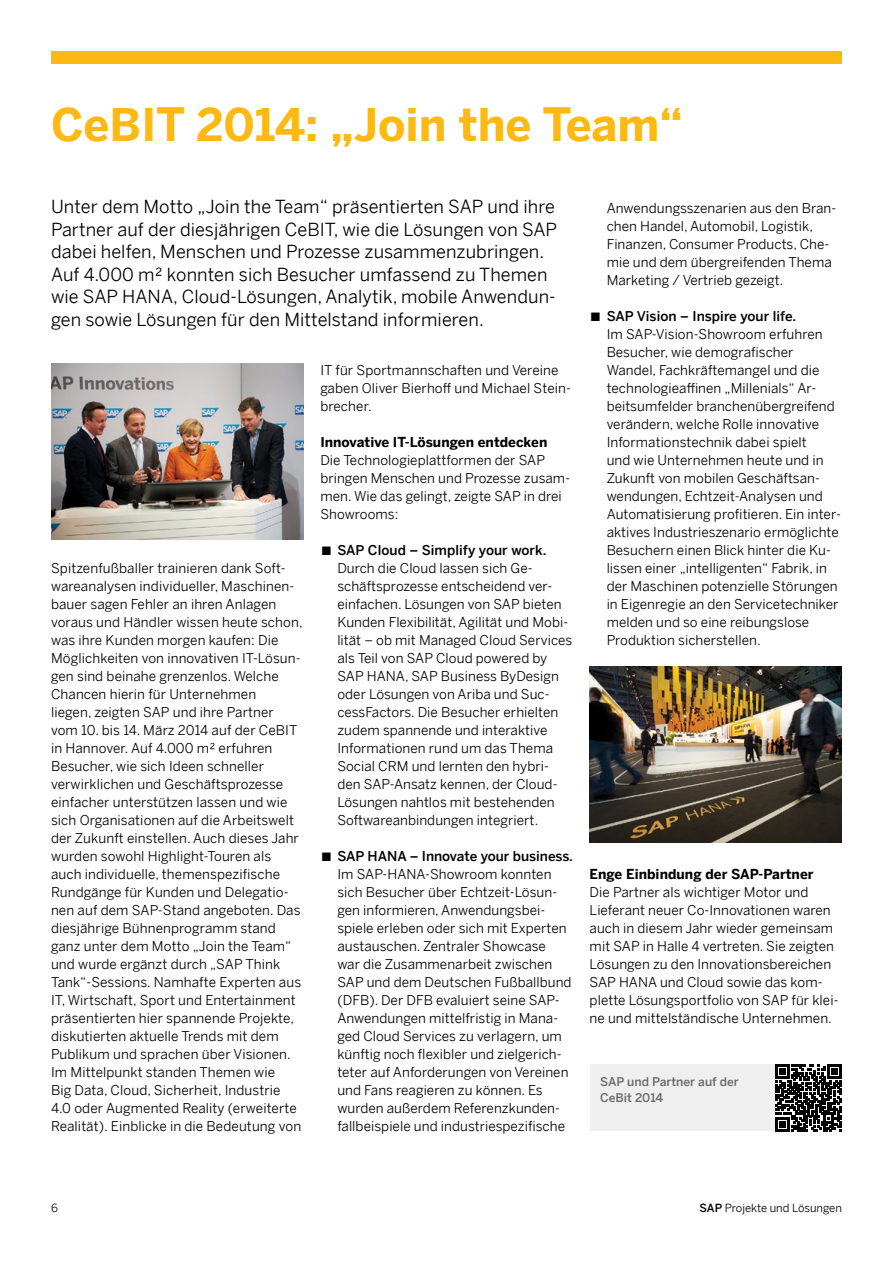
<style>
.page{position:relative;width:893px;height:1263px;background:#fff}
.page>*{position:absolute;margin:0;border:0;box-sizing:border-box;transform-origin:0 0}
.t1{font:700 45px "Benton Sans";color:#fdb913}
.t2{font:18px/22.5px "Benton Sans";letter-spacing:.005em;color:#000}
.t3{font:13.5px/18px "Benton Sans";letter-spacing:.005em;color:#000}
.t4{font:700 13.5px "Benton Sans";letter-spacing:.005em;color:#000}
.t5{font:500 12px/15.8px "Benton Sans";color:#696a6d}
.t6{font:11.25px "Benton Sans";color:#000}
.s1{font-weight:500}
</style>
<div class="page">
<div style="left:590px;top:1064px;width:185px;height:67px;background:#efeff0"></div>
<svg style="left:775px;top:1064px;width:67px;height:67px"></svg>
<img style="left:590px;top:666px;width:251px;height:176px">
<img style="left:52px;top:363px;width:251px;height:176px">
<div style="left:51px;top:51px;width:791px;height:13px;background:#fdb913"></div>
<h1 class="t1" style="left:51px;top:92px;width:633px">CeBIT 2014: „Join the Team“</h1>
<p class="t2" style="left:51px;top:194px;width:508px">Unter dem Motto „Join the Team“ präsentierten SAP und ihre Partner auf der diesjährigen CeBIT, wie die Lösungen von SAP dabei helfen, Menschen und Prozesse zusammenzubringen.<br>Auf 4.000 m² konnten sich Besucher umfassend zu Themen wie SAP HANA, Cloud-Lösungen, Analytik, mobile Anwendun&shy;gen sowie Lösungen für den Mittelstand informieren.</p>
<p class="t3" style="left:51px;top:558px;width:253px">Spitzenfußballer trainieren dank Soft&shy;wareanalysen individueller, Maschinen&shy;bauer sagen Fehler an ihren Anlagen voraus und Händler wissen heute schon, was ihre Kunden morgen kaufen: Die Möglichkeiten von innovativen IT-Lösun&shy;gen sind beinahe grenzenlos. Welche Chancen hierin für Unternehmen<br>liegen, zeigten SAP und ihre Partner vom 10. bis 14. März 2014 auf der CeBIT in Hannover. Auf 4.000 m² erfuhren Besucher, wie sich Ideen schneller verwirklichen und Geschäftsprozesse einfacher unterstützen lassen und wie sich Organisationen auf die Arbeitswelt der Zukunft einstellen. Auch dieses Jahr wurden sowohl Highlight-Touren als auch individuelle, themenspezifische Rundgänge für Kunden und Delegatio&shy;nen auf dem SAP-Stand angeboten. Das diesjährige Bühnenprogramm stand ganz unter dem Motto „Join the Team“ und wurde ergänzt durch „SAP Think Tank“-Sessions. Namhafte Experten aus IT, Wirtschaft, Sport und Entertainment präsentierten hier spannende Projekte, diskutierten aktuelle Trends mit dem Publikum und sprachen über Visionen.<br>Im Mittelpunkt standen Themen wie<br>Big Data, Cloud, Sicherheit, Industrie 4.0 oder Augmented Reality (erweiterte Realität). Einblicke in die Bedeutung von</p>
<p class="t3" style="left:320px;top:360px;width:252px">IT für Sportmannschaften und Vereine gaben Oliver Bierhoff und Michael Stein&shy;brecher.</p>
<p class="t4" style="left:320px;top:432px;width:229px">Innovative IT-Lösungen entdecken</p>
<p class="t3" style="left:320px;top:450px;width:251px">Die Technologieplattformen der SAP bringen Menschen und Prozesse zusam&shy;men. Wie das gelingt, zeigte SAP in drei<br>Showrooms:</p>
<p class="t3" style="left:337px;top:540px;width:236px;text-indent:-17px">■ <span class="s1">SAP Cloud – Simplify your work.<br></span>Durch die Cloud lassen sich Ge&shy;schäftsprozesse entscheidend ver&shy;einfachen. Lösungen von SAP bieten Kunden Flexibilität, Agilität und Mobi&shy;lität – ob mit Managed Cloud Services als Teil von SAP Cloud powered by SAP HANA, SAP Business ByDesign oder Lösungen von Ariba und Suc&shy;cessFactors. Die Besucher erhielten zudem spannende und interaktive Informationen rund um das Thema Social CRM und lernten den hybri&shy;den SAP-Ansatz kennen, der Cloud-Lösungen nahtlos mit bestehenden Softwareanbindungen integriert.</p>
<p class="t3" style="left:337px;top:846px;width:237px;text-indent:-17px">■ <span class="s1">SAP HANA – Innovate your business.<br></span>Im SAP-HANA-Showroom konnten sich Besucher über Echtzeit-Lösun&shy;gen informieren, Anwendungsbei&shy;spiele erleben oder sich mit Experten austauschen. Zentraler Showcase<br>war die Zusammenarbeit zwischen SAP und dem Deutschen Fußballbund (DFB). Der DFB evaluiert seine SAP-Anwendungen mittelfristig in Mana&shy;ged Cloud Services zu verlagern, um künftig noch flexibler und zielgerich&shy;teter auf Anforderungen von Vereinen und Fans reagieren zu können. Es wurden außerdem Referenzkunden&shy;fallbeispiele und industriespezifische</p>
<p class="t3" style="left:607px;top:198px;width:231px">Anwendungsszenarien aus den Bran&shy;chen Handel, Automobil, Logistik, Finanzen, Consumer Products, Che&shy;mie und dem übergreifenden Thema Marketing / Vertrieb gezeigt.</p>
<p class="t3" style="left:607px;top:306px;width:236px;text-indent:-17px">■ <span class="s1">SAP Vision – Inspire your life.<br></span>Im SAP-Vision-Showroom erfuhren Besucher, wie demografischer Wandel, Fachkräftemangel und die technologieaffinen „Millenials“ Ar&shy;beitsumfelder branchenübergreifend verändern, welche Rolle innovative Informationstechnik dabei spielt<br>und wie Unternehmen heute und in Zukunft von mobilen Geschäftsan&shy;wendungen, Echtzeit-Analysen und Automatisierung profitieren. Ein inter&shy;aktives Industrieszenario ermöglichte Besuchern einen Blick hinter die Ku&shy;lissen einer „intelligenten“ Fabrik, in der Maschinen potenzielle Störungen in Eigenregie an den Servicetechniker melden und so eine reibungslose Produktion sicherstellen.</p>
<p class="t4" style="left:590px;top:864px;width:225px">Enge Einbindung der SAP-Partner</p>
<p class="t3" style="left:590px;top:882px;width:250px">Die Partner als wichtiger Motor und Lieferant neuer Co-Innovationen waren auch in diesem Jahr wieder gemeinsam mit SAP in Halle 4 vertreten. Sie zeigten Lösungen zu den Innovationsbereichen SAP HANA und Cloud sowie das kom&shy;plette Lösungsportfolio von SAP für klei&shy;ne und mittelständische Unternehmen.</p>
<p class="t5" style="left:600px;top:1073px;width:140px">SAP und Partner auf der<br>CeBit 2014</p>
<p class="t6" style="left:51px;top:1200px;width:8px">6</p>
<p class="t6" style="left:700px;top:1200px;width:144px"><span class="s1">SAP</span> Projekte und Lösungen</p>
</div>
